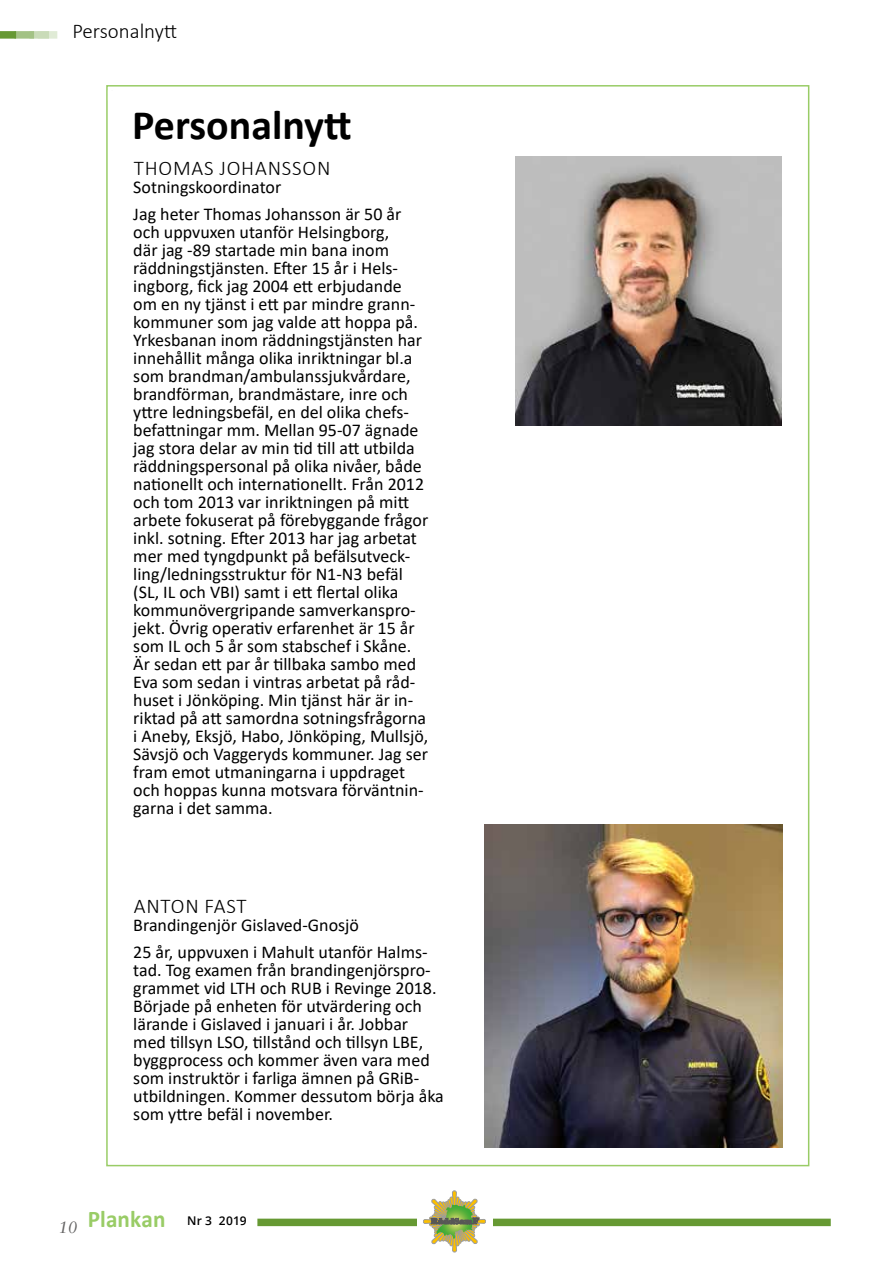
<style>
.page{position:relative;width:893px;height:1263px;background:#fff}
.page>*{position:absolute;margin:0;border:0;box-sizing:border-box;transform-origin:0 0}
.t1{font:700 42px "Calibri";color:#000}
.t2{font:700 24px "Calibri";letter-spacing:.005em;color:#9c6}
.t3{font:300 21px "Calibri";letter-spacing:.04em;color:#000}
.t4{font:300 21px "Calibri";color:#000}
.t5{font:18px/18px "Calibri";color:#000}
.s1{font-family:"Open Sans";font-weight:600;font-size:12px;color:#000}
</style>
<div class="page">
<div style="left:257px;top:1218px;width:574px;height:8px;background:#693"></div>
<div style="left:38px;top:31px;width:19px;height:8px;background:#e0ebd6"></div>
<div style="left:29px;top:31px;width:20px;height:8px;background:#c9dbb8"></div>
<div style="left:14px;top:31px;width:20px;height:8px;background:#a3c285"></div>
<div style="left:0;top:31px;width:16px;height:8px;background:#693"></div>
<div style="left:423px;top:1219px;width:32px;height:4px;border:1px solid #9d9d9c;border-radius:2px"></div>
<hr style="left:453px;top:1221px;width:4px;height:31px;background:#fcbf00;border-radius:2px">
<div style="left:452px;top:1221px;width:5px;height:31px;border:1px solid #9d9d9c;border-radius:2px"></div>
<div style="left:454px;top:1219px;width:32px;height:4px;border:1px solid #9d9d9c;border-radius:2px"></div>
<hr style="left:452px;top:1191px;width:4px;height:30px;background:#fcbf00;border-radius:2px">
<div style="left:452px;top:1191px;width:5px;height:30px;border:1px solid #9d9d9c;border-radius:2px"></div>
<svg style="left:429px;top:1197px;width:51px;height:49px"></svg>
<img style="left:516px;top:157px;width:265px;height:269px">
<img style="left:484px;top:825px;width:298px;height:323px">
<p class="t4" style="left:72px;top:18px;width:106px">Personalnytt</p>
<h1 class="t1" style="left:132px;top:95px;width:221px">Personalnytt</h1>
<p class="t3" style="left:134px;top:155px;width:198px">THOMAS JOHANSSON</p>
<p class="t5" style="left:133px;top:173px;width:270px;line-height:26.5px">Sotningskoordinator<br>Jag heter Thomas Johansson är 50 år</p>
<p class="t5" style="left:133px;top:222px;width:297px">och uppvuxen utanför Helsingborg,<br>där jag -89 startade min bana inom räddningstjänsten. Efter 15 år i Hels&shy;ingborg, fick jag 2004 ett erbjudande om en ny tjänst i ett par mindre grann&shy;kommuner som jag valde att hoppa på.<br>Yrkesbanan inom räddningstjänsten har innehållit många olika inriktningar bl.a som brandman/ambulanssjukvårdare, brandförman, brandmästare, inre och yttre ledningsbefäl, en del olika chefs&shy;befattningar mm. Mellan 95-07 ägnade jag stora delar av min tid till att utbilda räddningspersonal på olika nivåer, både nationellt och internationellt. Från 2012 och tom 2013 var inriktningen på mitt arbete fokuserat på förebyggande frågor inkl. sotning. Efter 2013 har jag arbetat mer med tyngdpunkt på befälsutveck&shy;ling/ledningsstruktur för N1-N3 befäl (SL, IL och VBI) samt i ett flertal olika kommunövergripande samverkanspro&shy;jekt. Övrig operativ erfarenhet är 15 år som IL och 5 år som stabschef i Skåne.<br>Är sedan ett par år tillbaka sambo med Eva som sedan i vintras arbetat på råd&shy;huset i Jönköping. Min tjänst här är in&shy;riktad på att samordna sotningsfrågorna i Aneby, Eksjö, Habo, Jönköping, Mullsjö, Sävsjö och Vaggeryds kommuner. Jag ser fram emot utmaningarna i uppdraget och hoppas kunna motsvara förväntnin&shy;garna i det samma.</p>
<p class="t3" style="left:134px;top:893px;width:115px">ANTON FAST</p>
<p class="t5" style="left:133px;top:911px;width:296px;line-height:26.5px">Brandingenjör Gislaved-Gnosjö<br>25 år, uppvuxen i Mahult utanför Halms-</p>
<p class="t5" style="left:133px;top:960px;width:312px">tad. Tog examen från brandingenjörspro&shy;grammet vid LTH och RUB i Revinge 2018.<br>Började på enheten för utvärdering och lärande i Gislaved i januari i år. Jobbar med tillsyn LSO, tillstånd och tillsyn LBE, byggprocess och kommer även vara med som instruktör i farliga ämnen på GRiB&shy;utbildningen. Kommer dessutom börja åka som yttre befäl i november.</p>
<h2 class="t2" style="left:59px;top:1202px;width:189px"><sub>10</sub> Plankan <span class="s1">Nr 3 2019</span></h2>
</div>
